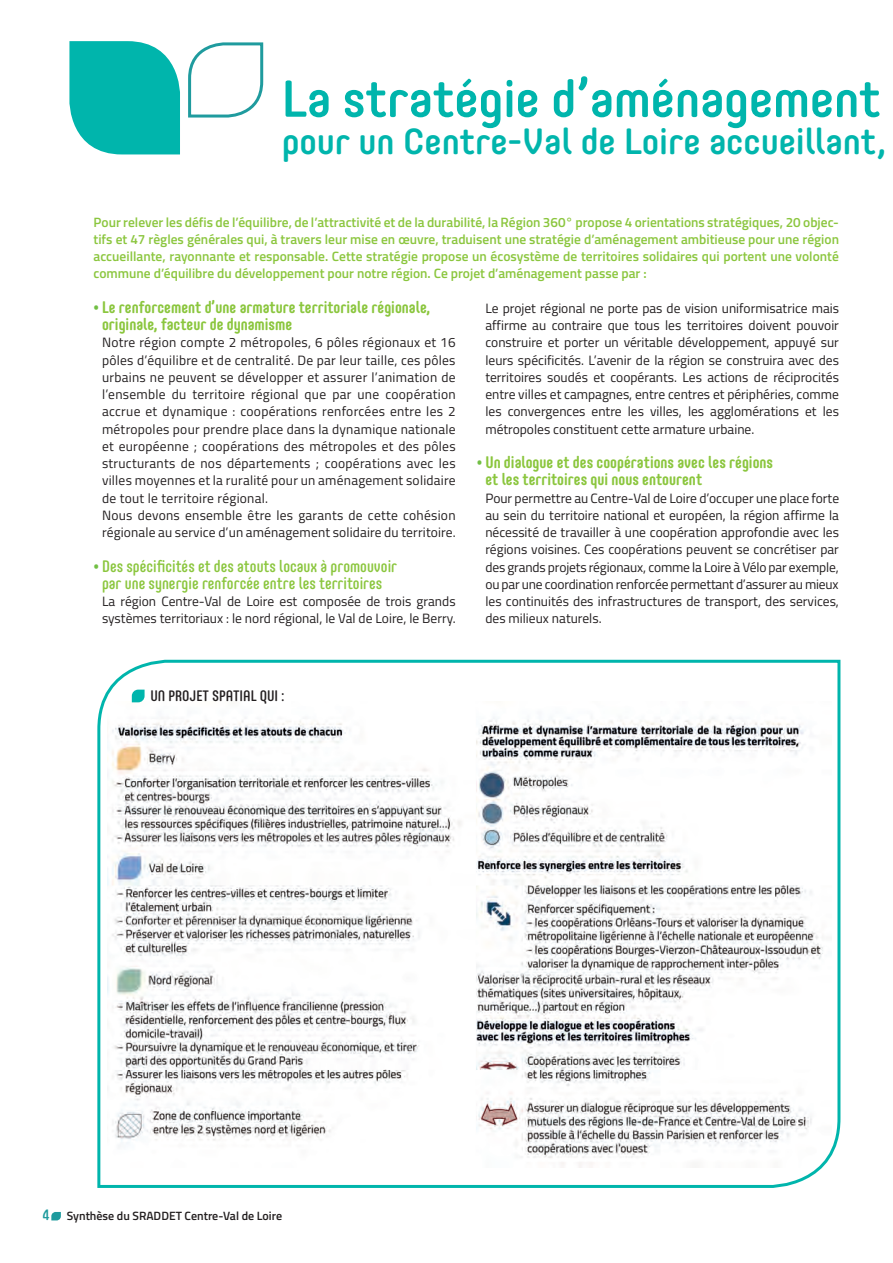
<style>
.page{position:relative;width:893px;height:1263px;background:#fff}
.page>*{position:absolute;margin:0;border:0;box-sizing:border-box;transform-origin:0 0}
.t1{font:500 51px "Core Mellow";letter-spacing:-.01em;color:#00b5ac}
.t2{font:500 36px "Core Mellow";letter-spacing:-.005em;color:#00b5ac}
.t3{font:700 condensed 16.5px/17.2px "Core Mellow";color:#8bc63e}
.t4{font:500 condensed 16.5px/17.2px "Core Mellow";color:#8bc63e;text-align:center}
.t5{font:500 condensed 15px "Core Mellow";color:#231f20}
.t6{font:13.5px/17.2px "Titillium Web";letter-spacing:.02em;color:#231f20;text-align:justify}
.t7{font:600 13.5px/17.2px "Titillium Web";color:#8bc63e;text-align:justify}
.t8{font:13.5px/17.2px "Titillium Web";color:#231f20}
.t9{font:600 12px "Titillium Web";color:#231f20}
.s1{color:#71bf44}
.s2{font-family:"Core Mellow";font-weight:500;font-stretch:condensed;font-size:15px;color:#1f9b9e}
</style>
<div class="page">
<svg style="left:51px;top:1212px;width:10px;height:8px"></svg>
<svg style="left:188px;top:42px;width:76px;height:76px"></svg>
<svg style="left:69px;top:41px;width:111px;height:113px;background:#18bcb4"></svg>
<svg style="left:97px;top:659px;width:744px;height:529px"></svg>
<svg style="left:132px;top:690px;width:13px;height:12px"></svg>
<h1 class="t1" style="left:282px;top:60px;width:601px">La stratégie d’aménagement</h1>
<h2 class="t2" style="left:282px;top:114px;width:606px">pour un Centre-Val de Loire accueillant,</h2>
<p class="t7" style="left:94px;top:212px;width:747px">Pour relever les défis de l’équilibre, de l’attractivité et de la durabilité, la Région 360° propose 4 orientations stratégiques, 20 objec&shy;tifs et 47 règles générales qui, à travers leur mise en œuvre, traduisent une stratégie d’aménagement ambitieuse pour une région accueillante, rayonnante et responsable. Cette stratégie propose un écosystème de territoires solidaires qui portent une volonté commune d’équilibre du développement pour notre région. Ce projet d’aménagement passe par :</p>
<p class="t3" style="left:102px;top:298px;width:330px;text-indent:-8px"><span class="s1">•</span> Le renforcement d’une armature territoriale régionale, originale, facteur de dynamisme</p>
<p class="t6" style="left:102px;top:333px;width:355px;text-align:left">Notre région compte 2 métropoles, 6 pôles régionaux et 16 pôles d’équilibre et de centralité. De par leur taille, ces pôles urbains ne peuvent se développer et assurer l’animation de l’ensemble du territoire régional que par une coopération accrue et dynamique : coopérations renforcées entre les 2 métropoles pour prendre place dans la dynamique nationale et européenne ; coopérations des métropoles et des pôles structurants de nos départements ; coopérations avec les villes moyennes et la ruralité pour un aménagement solidaire de tout le territoire régional.<br>Nous devons ensemble être les garants de cette cohésion régionale au service d’un aménagement solidaire du territoire.</p>
<p class="t4" style="left:94px;top:556px;width:305px"><span class="s1">•</span> Des spécificités et des atouts locaux à promouvoir par une synergie renforcée entre les territoires</p>
<p class="t8" style="left:102px;top:592px;width:355px">La région Centre-Val de Loire est composée de trois grands systèmes territoriaux : le nord régional, le Val de Loire, le Berry.</p>
<p class="t6" style="left:485px;top:299px;width:355px">Le projet régional ne porte pas de vision uniformisatrice mais affirme au contraire que tous les territoires doivent pouvoir construire et porter un véritable développement, appuyé sur leurs spécificités. L’avenir de la région se construira avec des territoires soudés et coopérants. Les actions de réciprocités entre villes et campagnes, entre centres et périphéries, comme les convergences entre les villes, les agglomérations et les métropoles constituent cette armature urbaine.</p>
<p class="t3" style="left:485px;top:453px;width:289px;text-indent:-8px"><span class="s1">•</span> Un dialogue et des coopérations avec les régions et les territoires qui nous entourent</p>
<p class="t6" style="left:485px;top:488px;width:355px">Pour permettre au Centre-Val de Loire d’occuper une place forte au sein du territoire national et européen, la région affirme la nécessité de travailler à une coopération approfondie avec les régions voisines. Ces coopérations peuvent se concrétiser par des grands projets régionaux, comme la Loire à Vélo par exemple, ou par une coordination renforcée permettant d’assurer au mieux les continuités des infrastructures de transport, des services, des milieux naturels.</p>
<p class="t5" style="left:150px;top:685px;width:136px">UN PROJET SPATIAL QUI :</p>
<p class="t9" style="left:43px;top:1207px;width:241px"><span class="s2">4</span> Synthèse du SRADDET Centre-Val de Loire</p>
</div>
